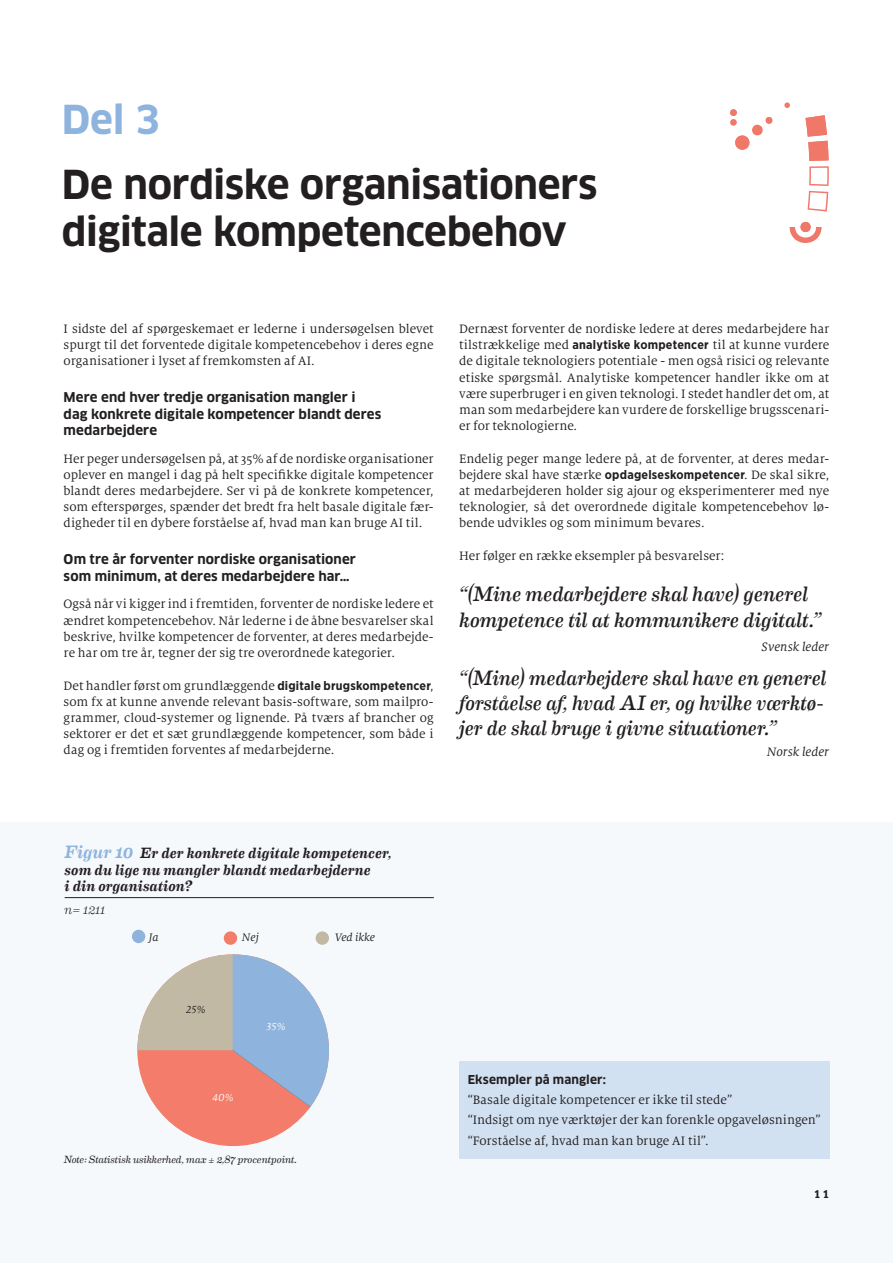
<style>
.page{position:relative;width:893px;height:1263px;background:#fff}
.page>*{position:absolute;margin:0;border:0;box-sizing:border-box;transform-origin:0 0}
.t1{font:700 39px/46.8px "Clan OT";letter-spacing:-.01em;color:#231f20}
.t2{font:700 39px "Clan OT";color:#8eb4de}
.t3{font:italic 21px/25.2px "Eames Century Modern";letter-spacing:-.005em;color:#231f20}
.FIG_RU{font:italic 500 15px/16.5px "Eames Century Modern";letter-spacing:.005em;color:#231f20}
.Brødtekst_rapport{font:13.5px/16.2px "Milo Serif OT";color:#231f20;text-align:justify}
.t4{font:italic 13.5px "Milo Serif OT";letter-spacing:.005em;color:#231f20}
.FIG_UR{font:italic 300 13.5px "Eames Century Modern";color:#231f20}
.Mellemrubrikker_rapport{font:700 13.2px/16.2px "Clan OT";letter-spacing:.005em;color:#231f20}
.t5{font:700 12px "Clan OT";letter-spacing:.01em;color:#231f20}
.FIG_spørgsmål{font:italic 12px "Milo Serif OT";color:#231f20}
.BOX{font:italic 11.25px "Milo Serif OT";color:#fff}
.BOX-2{font:italic 11.25px "Milo Serif OT";color:#231f20}
.NOTER{font:italic 10.5px "Eames Century Modern";letter-spacing:-.005em;color:#231f20}
.t6{font:700 10.5px "Clan OT";color:#231f20}
.s1{font-family:"Gotham Narrow";font-weight:700;font-size:12.45px}
.s2{font-size:18px;color:#8eb4de}
</style>
<div class="page">
<div style="left:0;top:822px;width:893px;height:441px;background:#f6f9fc"></div>
<div style="left:137px;top:954px;width:192px;height:192px;background:#f37c6a;border-radius:50%"></div>
<svg style="left:137px;top:954px;width:192px;height:153px"></svg>
<div style="left:132px;top:930px;width:13px;height:13px;background:#8eb4de;border-radius:50%"></div>
<div style="left:224px;top:931px;width:13px;height:14px;background:#f37c6a;border-radius:50%"></div>
<div style="left:316px;top:931px;width:13px;height:14px;background:#c1b9a4;border-radius:50%"></div>
<hr style="left:65px;top:897px;width:369px;height:1px;background:#231f20">
<div style="left:459px;top:1061px;width:370px;height:98px;background:#d2e1f2"></div>
<svg style="left:790px;top:221px;width:32px;height:22px"></svg>
<svg style="left:805px;top:115px;width:24px;height:97px"></svg>
<div style="left:730px;top:119px;width:7px;height:7px;background:#f07869;border-radius:50%"></div>
<div style="left:730px;top:109px;width:7px;height:7px;background:#f07869;border-radius:50%"></div>
<svg style="left:784px;top:102px;width:6px;height:6px"></svg>
<svg style="left:734px;top:117px;width:39px;height:33px"></svg>
<p class="t2" style="left:62px;top:97px;width:100px">Del 3</p>
<p class="t1" style="left:62px;top:162px;width:537px">De nordiske organisationers digitale kompetencebehov</p>
<p class="Brødtekst_rapport" style="left:64px;top:321px;width:371px">I sidste del af spørgeskemaet er lederne i undersøgelsen blevet spurgt til det forventede digitale kompetencebehov i deres egne organisationer i lyset af fremkomsten af AI.</p>
<p class="Mellemrubrikker_rapport" style="left:64px;top:390px;width:319px">Mere end hver tredje organisation mangler i dag konkrete digitale kompetencer blandt deres medarbejdere</p>
<p class="Brødtekst_rapport" style="left:64px;top:451px;width:372px">Her peger undersøgelsen på, at 35% af de nordiske organisationer oplever en mangel i dag på helt specifikke digitale kompetencer blandt deres medarbejdere. Ser vi på de konkrete kompetencer, som efterspørges, spænder det bredt fra helt basale digitale fær&shy;digheder til en dybere forståelse af, hvad man kan bruge AI til.</p>
<p class="Mellemrubrikker_rapport" style="left:64px;top:552px;width:294px">Om tre år forventer nordiske organisationer som minimum, at deres medarbejdere har…</p>
<p class="Brødtekst_rapport" style="left:64px;top:596px;width:371px">Også når vi kigger ind i fremtiden, forventer de nordiske ledere et ændret kompetencebehov. Når lederne i de åbne besvarelser skal beskrive, hvilke kompetencer de forventer, at deres medarbejde&shy;re har om tre år, tegner der sig tre overordnede kategorier.</p>
<p class="Brødtekst_rapport" style="left:64px;top:677px;width:372px">Det handler først om grundlæggende <span class="s1">digitale brugskompetencer</span>, som fx at kunne anvende relevant basis-software, som mailpro&shy;grammer, cloud-systemer og lignende. På tværs af brancher og sektorer er det et sæt grundlæggende kompetencer, som både i dag og i fremtiden forventes af medarbejderne.</p>
<p class="Brødtekst_rapport" style="left:459px;top:321px;width:372px">Dernæst forventer de nordiske ledere at deres medarbejdere har tilstrækkelige med <span class="s1">analytiske kompetencer</span> til at kunne vurdere de digitale teknologiers potentiale - men også risici og relevante etiske spørgsmål. Analytiske kompetencer handler ikke om at være superbruger i en given teknologi. I stedet handler det om, at man som medarbejdere kan vurdere de forskellige brugsscenari&shy;er for teknologierne.</p>
<p class="Brødtekst_rapport" style="left:459px;top:451px;width:371px">Endelig peger mange ledere på, at de forventer, at deres medar&shy;bejdere skal have stærke <span class="s1">opdagelseskompetencer</span>. De skal sikre, at medarbejderen holder sig ajour og eksperimenterer med nye teknologier, så det overordnede digitale kompetencebehov lø&shy;bende udvikles og som minimum bevares.</p>
<p class="Brødtekst_rapport" style="left:459px;top:548px;width:267px">Her følger en række eksempler på besvarelser:</p>
<p class="t3" style="left:459px;top:580px;width:364px">“(Mine medarbejdere skal have) generel kompetence til at kommunikere digitalt.”</p>
<p class="t4" style="left:761px;top:640px;width:69px">Svensk leder</p>
<p class="t3" style="left:459px;top:664px;width:369px">“(Mine) medarbejdere skal have en generel forståelse af, hvad AI er, og hvilke værktø&shy;jer de skal bruge i givne situationer.”</p>
<p class="t4" style="left:767px;top:744px;width:64px">Norsk leder</p>
<p class="FIG_RU" style="left:65px;top:843px;width:329px"><span class="s2">Figur 10</span> Er der konkrete digitale kompetencer, som du lige nu mangler blandt medarbejderne<br>i din organisation?</p>
<p class="FIG_UR" style="left:65px;top:899px;width:43px">n= 1211</p>
<p class="FIG_spørgsmål" style="left:149px;top:931px;width:11px">Ja</p>
<p class="FIG_spørgsmål" style="left:242px;top:931px;width:19px">Nej</p>
<p class="FIG_spørgsmål" style="left:335px;top:931px;width:42px">Ved ikke</p>
<p class="BOX-2" style="left:186px;top:1003px;width:21px">25%</p>
<p class="BOX" style="left:213px;top:1092px;width:23px">40%</p>
<p class="BOX" style="left:266px;top:1021px;width:21px">35%</p>
<p class="NOTER" style="left:64px;top:1151px;width:235px">Note: Statistisk usikkerhed, max ± 2,87 procentpoint.</p>
<p class="t5" style="left:468px;top:1072px;width:140px">Eksempler på mangler:</p>
<p class="Brødtekst_rapport" style="left:468px;top:1092px;width:266px">“Basale digitale kompetencer er ikke til stede”</p>
<p class="Brødtekst_rapport" style="left:468px;top:1112px;width:355px">“Indsigt om nye værktøjer der kan forenkle opgaveløsningen”</p>
<p class="Brødtekst_rapport" style="left:468px;top:1133px;width:242px">“Forståelse af, hvad man kan bruge AI til”.</p>
<p class="t6" style="left:813px;top:1188px;width:18px">11</p>
</div>
